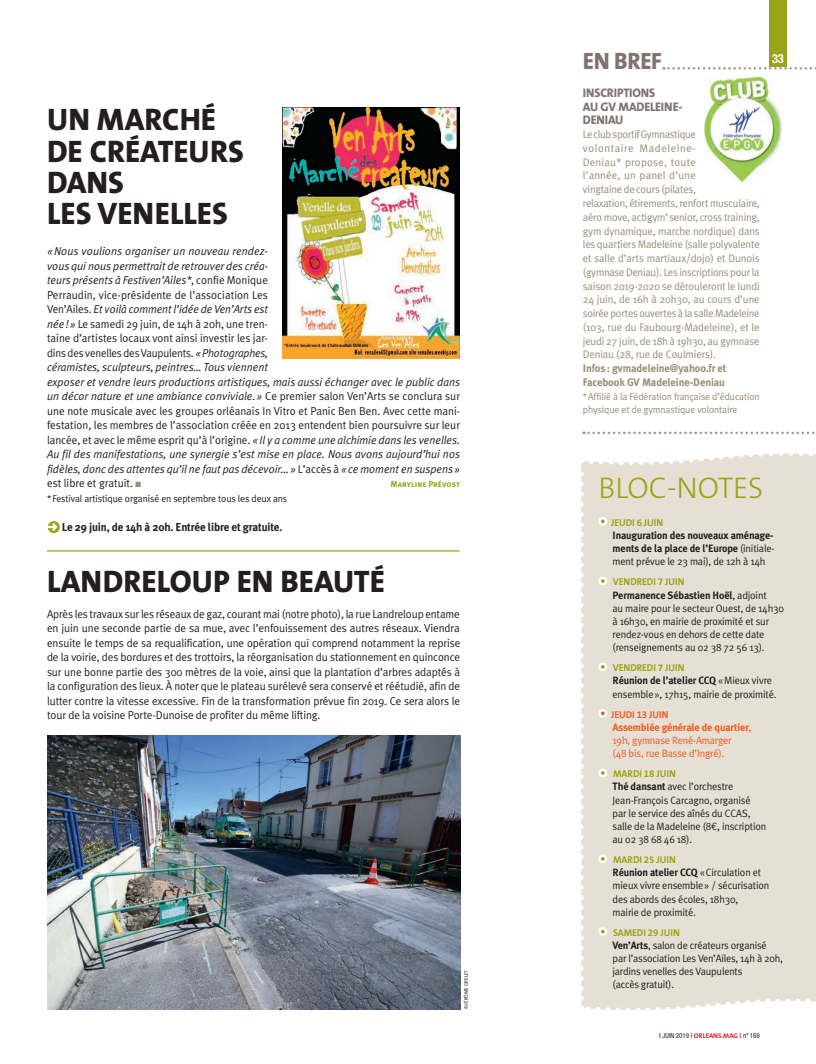
<style>
.page{position:relative;width:816px;height:1064px;background:#fff}
.page>*{position:absolute;margin:0;border:0;box-sizing:border-box;transform-origin:0 0}
.t1{font:800 31.25px/31.2px "The Sans B8";color:#231f20}
.t2{font:300 30px "The Sans B3";color:#99a419}
.t3{font:800 23.75px "The Sans B8";letter-spacing:-.015em;color:#817470}
.t4{font:800 12.5px/13.8px "The Sans B8";letter-spacing:-.015em;color:#817470}
.t5{font:700 condensed 12.5px "Helvetica Neue";color:#fff}
.t6{font:italic 11.5px/14.5px "Meta Plus Normal";color:#231f20}
.t7{font:11.5px/14.5px "Meta Plus Normal";letter-spacing:-.01em;color:#231f20;text-align:justify;scale:.96 1}
.t8{font:700 11.5px "Meta Plus";letter-spacing:-.015em;color:#231f20}
.t9{font:11px/13.8px "Meta Plus Normal";letter-spacing:-.015em;color:#988d75;scale:.95 1}
.t10{font:700 11px/13.8px "Meta Plus";letter-spacing:-.01em;color:#988d75}
.t11{font:10.62px/13.1px "Meta Plus Normal";letter-spacing:-.015em;color:#231f20}
.t12{font:700 10.62px/13.1px "Meta Plus";letter-spacing:-.015em;color:#231f20}
.t13{font:10.62px/13.1px "Meta Plus Normal";letter-spacing:-.015em;color:#f15921}
.t14{font:700 10.62px "Meta Plus";letter-spacing:-.015em;color:#f15921}
.t15{font:10px/13.8px "Meta Plus Normal";letter-spacing:-.01em;color:#988d75}
.t16{font:700 10px "The Sans B7";letter-spacing:-.005em;color:#99a419}
.t17{font:10px "Meta Plus Normal";letter-spacing:-.01em;color:#231f20}
.t18{font:700 10px "The Sans B7";letter-spacing:.005em;color:#f15921}
.t19{font:8.75px "Meta Plus Bold Caps";color:#99a419}
.t20{font:condensed 6.88px "Helvetica Neue";color:#231f20}
.t21{font:5px "The Sans B5 Plain";color:#231f20}
.s1{font-style:normal}
.s2{color:#988d75}
.s3{font-family:"Meta Plus Normal";font-weight:400}
.s4{font-family:"Meta Plus";font-weight:700}
.s5{font-family:"Euro Mono"}
.s6{font-weight:700;color:#d1232a}
.s7{font-family:"The Sans B7";font-weight:700;font-stretch:normal;color:#d1232a}
</style>
<div class="page">
<svg style="left:663px;top:67px;width:153px;height:3px"></svg>
<div style="left:768px;top:0;width:18px;height:66px;background:#99a419"></div>
<div style="left:581px;top:453px;width:235px;height:557px;background:#e6e0d4"></div>
<div style="left:598px;top:927px;width:9px;height:9px;border:2px solid #fff;border-radius:50%"></div>
<img style="left:282px;top:107px;width:177px;height:251px">
<hr style="left:47px;top:550px;width:412px;height:1px;background:#99a419">
<svg style="left:583px;top:431px;width:232px;height:3px"></svg>
<svg style="left:48px;top:521px;width:12px;height:12px"></svg>
<svg style="left:47px;top:523px;width:10px;height:8px"></svg>
<img style="left:47px;top:735px;width:413px;height:274px">
<img style="left:704px;top:77px;width:77px;height:105px">
<h1 class="t1" style="left:47px;top:105px;width:198px">UN MARCHÉ<br>DE CRÉATEURS<br>DANS<br>LES VENELLES</h1>
<p class="t6" style="left:47px;top:244px;width:414px">« Nous voulions organiser un nouveau rendez-<br>vous qui nous permettrait de retrouver des créa-<br>teurs présents à Festiven’Ailes*<span class="s1">, confie Monique<br>Perraudin, vice-présidente de l’association Les<br>Ven’Ailes.</span> Et voilà comment l’idée de Ven’Arts est<br>née ! » <span class="s1">Le samedi 29 juin, de 14h à 20h, une tren-<br>taine d’artistes locaux vont ainsi investir les jar-<br>dins des venelles des Vaupulents.</span> « Photographes,<br>céramistes, sculpteurs, peintres… Tous viennent<br>exposer et vendre leurs productions artistiques, mais aussi échanger avec le public dans un décor nature et une ambiance conviviale. » <span class="s1">Ce premier salon Ven’Arts se conclura sur une note musicale avec les groupes orléanais In Vitro et Panic Ben Ben. Avec cette mani&shy;festation, les membres de l’association créée en 2013 entendent bien poursuivre sur leur lancée, et avec le même esprit qu’à l’origine.</span> « Il y a comme une alchimie dans les venelles.<br>Au fil des manifestations, une synergie s’est mise en place. Nous avons aujourd’hui nos fidèles, donc des attentes qu’il ne faut pas décevoir… » <span class="s1">L’accès à</span> « ce moment en suspens » <span class="s1">est libre et gratuit.</span> <span class="s2">■</span></p>
<p class="t19" style="left:390px;top:479px;width:71px">Maryline Prévost</p>
<p class="t17" style="left:47px;top:492px;width:242px">*Festival artistique organisé en septembre tous les deux ans</p>
<p class="t8" style="left:62px;top:520px;width:222px">Le 29 juin, de 14h à 20h. Entrée libre et gratuite.</p>
<h1 class="t1" style="left:47px;top:567px;width:339px">LANDRELOUP EN BEAUTÉ</h1>
<p class="t7" style="left:47px;top:606px;width:432px">Après les travaux sur les réseaux de gaz, courant mai (notre photo), la rue Landreloup entame en juin une seconde partie de sa mue, avec l’enfouissement des autres réseaux. Viendra ensuite le temps de sa requalification, une opération qui comprend notamment la reprise de la voirie, des bordures et des trottoirs, la réorganisation du stationnement en quinconce sur une bonne partie des 300 mètres de la voie, ainsi que la plantation d’arbres adaptés à la configuration des lieux. À noter que le plateau surélevé sera conservé et réétudié, afin de lutter contre la vitesse excessive. Fin de la transformation prévue fin 2019. Ce sera alors le tour de la voisine Porte-Dunoise de profiter du même lifting.</p>
<p class="t21" style="left:463px;top:1009px;width:41px;rotate:-90deg">© JÉRÔME GRELET</p>
<h3 class="t3" style="left:582px;top:49px;width:81px">EN BREF</h3>
<p class="t4" style="left:582px;top:86px;width:101px">INSCRIPTIONS<br>AU GV MADELEINE-<br>DENIAU</p>
<p class="t9" style="left:582px;top:127px;width:188px">Le club sportif Gymnastique<br>volontaire Madeleine-<br>Deniau* propose, toute<br>l’année, un panel d’une<br>vingtaine de cours (pilates,<br>relaxation, étirements, renfort musculaire, aéro move, actigym’ senior, cross training, gym dynamique, marche nordique) dans les quartiers Madeleine (salle polyvalente et salle d’arts martiaux/dojo) et Dunois (gymnase Deniau). Les inscriptions pour la saison 2019-2020 se dérouleront le lundi 24 juin, de 16h à 20h30, au cours d’une soirée portes ouvertes à la salle Madeleine (103, rue du Faubourg-Madeleine), et le jeudi 27 juin, de 18h à 19h30, au gymnase Deniau (28, rue de Coulmiers).</p>
<p class="t10" style="left:582px;top:361px;width:145px">Infos: gvmadeleine@yahoo.fr et<br>Facebook GV Madeleine-Deniau</p>
<p class="t15" style="left:582px;top:389px;width:178px">*Affilié à la Fédération française d’éducation physique et de gymnastique volontaire</p>
<p class="t5" style="left:772px;top:51px;width:13px">33</p>
<h2 class="t2" style="left:598px;top:472px;width:166px">BLOC-NOTES</h2>
<p class="t16" style="left:611px;top:517px;width:54px">JEUDI 6 JUIN</p>
<p class="t12" style="left:612px;top:528px;width:163px">Inauguration des nouveaux aménage&shy;ments de la place de l’Europe <span class="s3">(initiale-</span></p>
<p class="t11" style="left:612px;top:555px;width:154px">ment prévue le 23 mai), de 12h à 14h</p>
<p class="t16" style="left:612px;top:576px;width:73px">VENDREDI 7 JUIN</p>
<p class="t12" style="left:612px;top:588px;width:156px">Permanence Sébastien Hoël<span class="s3">, adjoint</span></p>
<p class="t11" style="left:612px;top:601px;width:173px">au maire pour le secteur Ouest, de 14h30 à 16h30, en mairie de proximité et sur rendez-vous en dehors de cette date (renseignements au 02 38 72 56 13).</p>
<p class="t16" style="left:612px;top:662px;width:73px">VENDREDI 7 JUIN</p>
<p class="t12" style="left:612px;top:674px;width:161px">Réunion de l’atelier CCQ <span class="s3">«Mieux vivre</span></p>
<p class="t11" style="left:612px;top:687px;width:165px">ensemble», 17h15, mairie de proximité.</p>
<p class="t18" style="left:611px;top:709px;width:59px">JEUDI 13 JUIN</p>
<p class="t14" style="left:612px;top:721px;width:140px">Assemblée générale de quartier<span class="s3">,</span></p>
<p class="t13" style="left:612px;top:733px;width:121px">19h, gymnase René-Amarger (48 bis, rue Basse d’Ingré).</p>
<p class="t16" style="left:613px;top:768px;width:64px">MARDI 18 JUIN</p>
<p class="t11" style="left:612px;top:780px;width:155px"><span class="s4">Thé dansant</span> avec l’orchestre<br>Jean-François Carcagno, organisé par le service des aînés du CCAS, salle de la Madeleine (8<span class="s5">€</span>, inscription au 02 38 68 46 18).</p>
<p class="t16" style="left:613px;top:854px;width:64px">MARDI 25 JUIN</p>
<p class="t12" style="left:612px;top:866px;width:150px">Réunion atelier CCQ <span class="s3">«Circulation et</span></p>
<p class="t11" style="left:612px;top:879px;width:158px">mieux vivre ensemble» / sécurisation des abords des écoles, 18h30,<br>mairie de proximité.</p>
<p class="t16" style="left:613px;top:927px;width:68px">SAMEDI 29 JUIN</p>
<p class="t11" style="left:612px;top:938px;width:172px"><span class="s4">Ven’Arts</span>, salon de créateurs organisé par l’association Les Ven’Ailes, 14h à 20h, jardins venelles des Vaupulents<br>(accès gratuit).</p>
<p class="t20" style="left:659px;top:1032px;width:102px"><span class="s6">I</span> JUIN 2019 <span class="s6">|</span> <span class="s7">ORLEANS.MAG</span> <span class="s6">|</span> n° 169</p>
</div>
